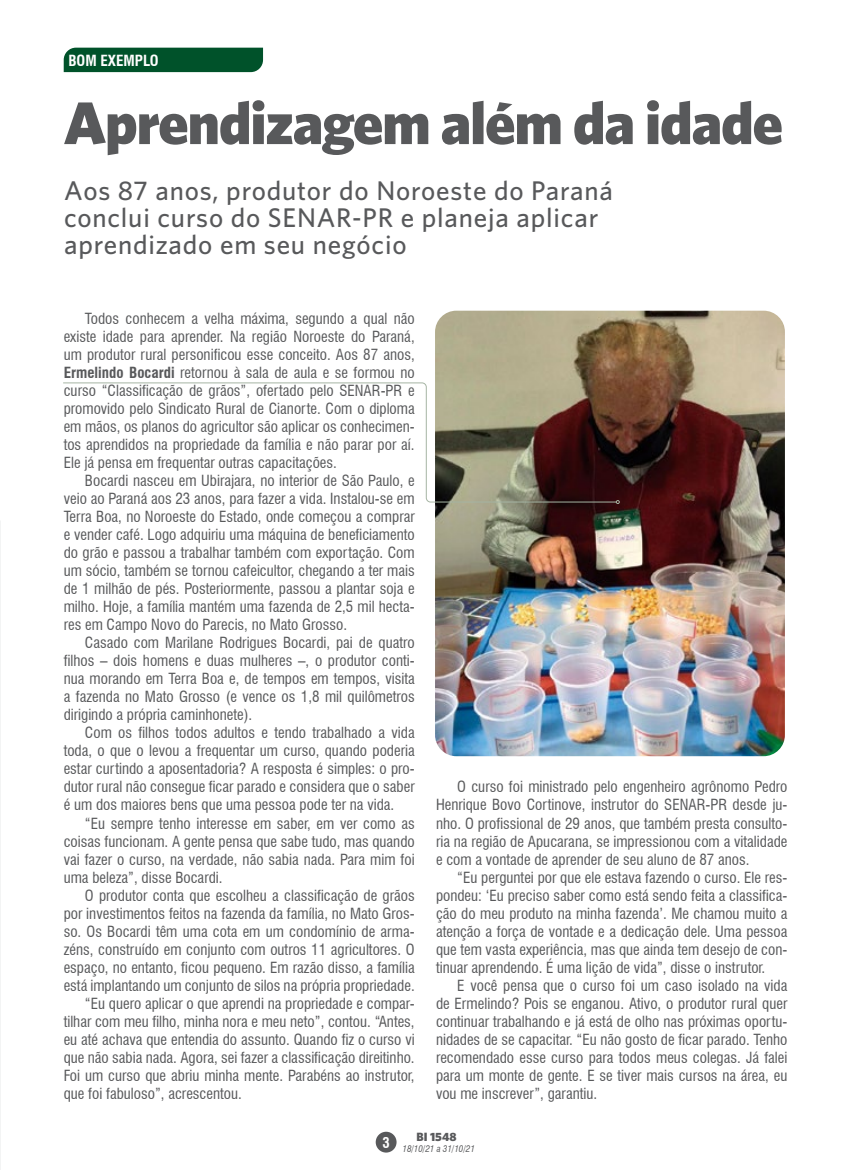
<style>
.page{position:relative;width:851px;height:1170px;background:#fff}
.page>*{position:absolute;margin:0;border:0;box-sizing:border-box;transform-origin:0 0}
.t1{font:900 60px "Whitney HTF";letter-spacing:-.02em;color:#58595b}
.t2{font:500 27px/27px "Whitney HTF";letter-spacing:.03em;color:#58595b}
.t3{font:condensed 15px/18px "Swiss 721 BT";color:#58595b;text-align:justify}
.t4{font:700 condensed 15px "Swiss 721 BT";color:#fff}
.t5{font:700 condensed 14.4px "Swiss 721 BT";color:#fff}
.t6{font:900 12px "Whitney HTF";color:#58595b}
.t7{font:italic condensed 9px "Swiss 721 BT";color:#58595b}
.s1{font-weight:700}
</style>
<div class="page">
<div style="left:375px;top:1131px;width:21px;height:21px;background:#58595b;border-radius:50%"></div>
<div style="left:64px;top:48px;width:199px;height:24px;background:#00522a"></div>
<img style="left:435px;top:310px;width:349px;height:446px">
<svg style="left:63px;top:382px;width:554px;height:120px"></svg>
<svg style="left:616px;top:500px;width:3px;height:4px"></svg>
<p class="t4" style="left:68px;top:52px;width:92px">BOM EXEMPLO</p>
<h1 class="t1" style="left:64px;top:87px;width:720px">Aprendizagem além da idade</h1>
<h2 class="t2" style="left:64px;top:176px;width:550px">Aos 87 anos, produtor do Noroeste do Paraná conclui curso do SENAR-PR e planeja aplicar aprendizado em seu negócio</h2>
<p class="t3" style="left:64px;top:310px;width:352px;text-indent:21px">Todos conhecem a velha máxima, segundo a qual não existe idade para aprender. Na região Noroeste do Paraná, um produtor rural personificou esse conceito. Aos 87 anos, <span class="s1">Ermelindo Bocardi</span> retornou à sala de aula e se formou no curso “Classificação de grãos”, ofertado pelo SENAR-PR e promovido pelo Sindicato Rural de Cianorte. Com o diploma em mãos, os planos do agricultor são aplicar os conhecimen&shy;tos aprendidos na propriedade da família e não parar por aí.<br>Ele já pensa em frequentar outras capacitações.</p>
<p class="t3" style="left:64px;top:472px;width:352px;text-indent:21px">Bocardi nasceu em Ubirajara, no interior de São Paulo, e veio ao Paraná aos 23 anos, para fazer a vida. Instalou-se em Terra Boa, no Noroeste do Estado, onde começou a comprar e vender café. Logo adquiriu uma máquina de beneficiamento do grão e passou a trabalhar também com exportação. Com um sócio, também se tornou cafeicultor, chegando a ter mais de 1 milhão de pés. Posteriormente, passou a plantar soja e milho. Hoje, a família mantém uma fazenda de 2,5 mil hecta&shy;res em Campo Novo do Parecis, no Mato Grosso.</p>
<p class="t3" style="left:64px;top:634px;width:352px;text-indent:21px">Casado com Marilane Rodrigues Bocardi, pai de quatro filhos – dois homens e duas mulheres –, o produtor conti&shy;nua morando em Terra Boa e, de tempos em tempos, visita a fazenda no Mato Grosso (e vence os 1,8 mil quilômetros dirigindo a própria caminhonete).</p>
<p class="t3" style="left:64px;top:724px;width:352px;text-indent:21px">Com os filhos todos adultos e tendo trabalhado a vida toda, o que o levou a frequentar um curso, quando poderia estar curtindo a aposentadoria? A resposta é simples: o pro&shy;dutor rural não consegue ficar parado e considera que o saber é um dos maiores bens que uma pessoa pode ter na vida.</p>
<p class="t3" style="left:64px;top:814px;width:352px;text-indent:21px">“Eu sempre tenho interesse em saber, em ver como as coisas funcionam. A gente pensa que sabe tudo, mas quando vai fazer o curso, na verdade, não sabia nada. Para mim foi uma beleza”, disse Bocardi.</p>
<p class="t3" style="left:85px;top:886px;width:331px">O produtor conta que escolheu a classificação de grãos</p>
<p class="t3" style="left:64px;top:904px;width:352px">por investimentos feitos na fazenda da família, no Mato Gros-</p>
<p class="t3" style="left:64px;top:922px;width:352px">so. Os Bocardi têm uma cota em um condomínio de arma-</p>
<p class="t3" style="left:64px;top:940px;width:352px">zéns, construído em conjunto com outros 11 agricultores. O</p>
<p class="t3" style="left:64px;top:958px;width:352px">espaço, no entanto, ficou pequeno. Em razão disso, a família</p>
<p class="t3" style="left:64px;top:976px;width:352px">está implantando um conjunto de silos na própria propriedade.</p>
<p class="t3" style="left:85px;top:994px;width:331px">“Eu quero aplicar o que aprendi na propriedade e compar-</p>
<p class="t3" style="left:64px;top:1012px;width:352px">tilhar com meu filho, minha nora e meu neto”, contou. “Antes,</p>
<p class="t3" style="left:64px;top:1030px;width:352px">eu até achava que entendia do assunto. Quando fiz o curso vi</p>
<p class="t3" style="left:64px;top:1048px;width:352px">que não sabia nada. Agora, sei fazer a classificação direitinho.</p>
<p class="t3" style="left:64px;top:1066px;width:352px">Foi um curso que abriu minha mente. Parabéns ao instrutor,</p>
<p class="t3" style="left:64px;top:1084px;width:180px">que foi fabuloso”, acrescentou.</p>
<p class="t3" style="left:436px;top:778px;width:353px;text-indent:21px">O curso foi ministrado pelo engenheiro agrônomo Pedro Henrique Bovo Cortinove, instrutor do SENAR-PR desde ju&shy;nho. O profissional de 29 anos, que também presta consulto&shy;ria na região de Apucarana, se impressionou com a vitalidade e com a vontade de aprender de seu aluno de 87 anos.</p>
<p class="t3" style="left:436px;top:868px;width:353px;text-indent:21px">“Eu perguntei por que ele estava fazendo o curso. Ele res&shy;pondeu: ‘Eu preciso saber como está sendo feita a classifica&shy;ção do meu produto na minha fazenda’. Me chamou muito a atenção a força de vontade e a dedicação dele. Uma pessoa que tem vasta experiência, mas que ainda tem desejo de con&shy;tinuar aprendendo. É uma lição de vida”, disse o instrutor.</p>
<p class="t3" style="left:436px;top:976px;width:353px;text-indent:21px">E você pensa que o curso foi um caso isolado na vida de Ermelindo? Pois se enganou. Ativo, o produtor rural quer continuar trabalhando e já está de olho nas próximas oportu&shy;nidades de se capacitar. “Eu não gosto de ficar parado. Tenho recomendado esse curso para todos meus colegas. Já falei para um monte de gente. E se tiver mais cursos na área, eu vou me inscrever”, garantiu.</p>
<p class="t5" style="left:382px;top:1133px;width:9px">3</p>
<p class="t6" style="left:416px;top:1128px;width:42px">BI 1548</p>
<p class="t7" style="left:402px;top:1143px;width:74px">18/10/21 a 31/10/21</p>
</div>
